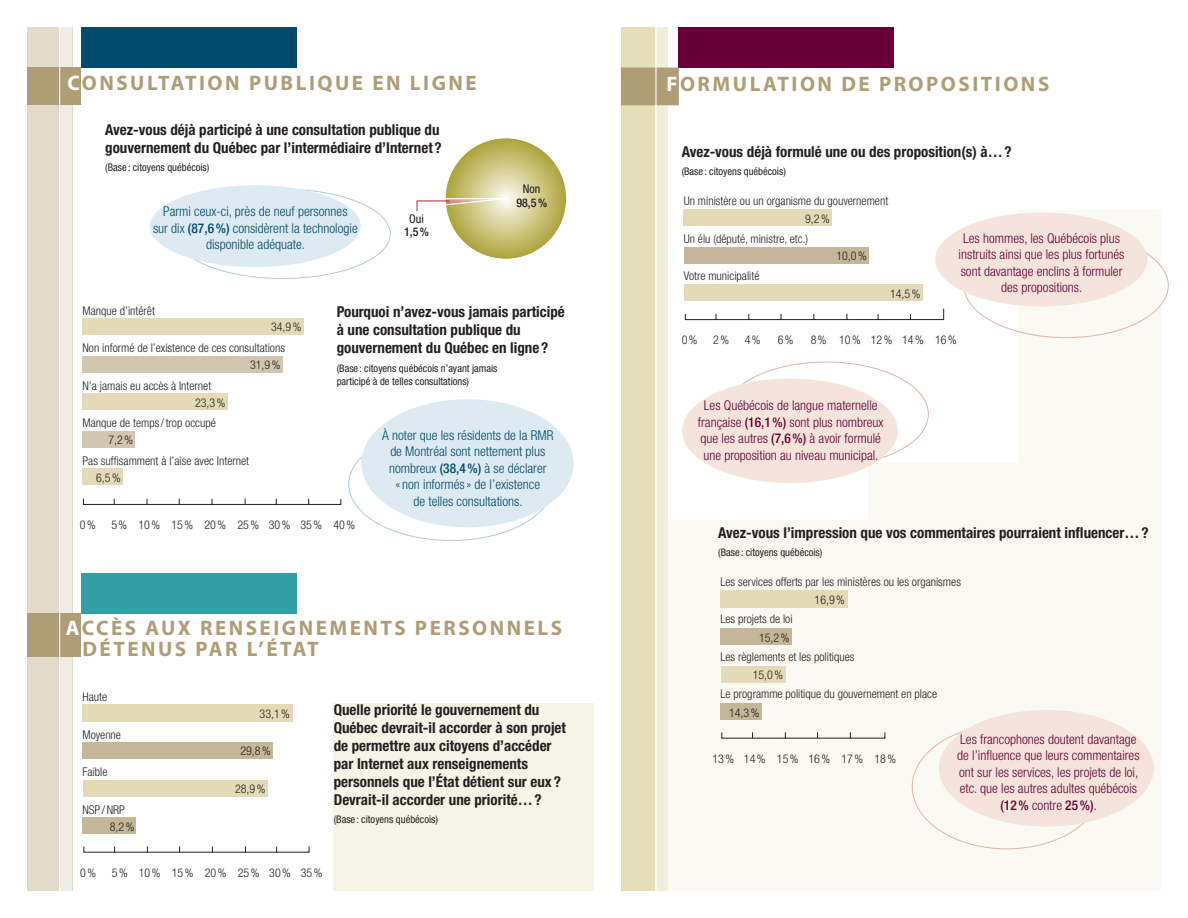
<style>
.page{position:relative;width:1188px;height:918px;background:#fff}
.page>*{position:absolute;margin:0;border:0;box-sizing:border-box;transform-origin:0 0}
.t1{font:700 21px/21px "Myriad";letter-spacing:.12em;color:#ae9d77}
.t2{font:700 condensed 15px/18px "Helvetica Neue";color:#231f20}
.t3{font:300 condensed 13.5px/16.5px "Helvetica Neue";color:#680038;text-align:center}
.t4{font:300 condensed 13.5px/16.5px "Helvetica Neue";color:#004b6c;text-align:center}
.t5{font:300 condensed 12px "Helvetica Neue";color:#231f20}
.t6{font:500 condensed 12px "Helvetica Neue";color:#231f20}
.t7{font:condensed 12px "Helvetica Neue";color:#231f20}
.t8{font:condensed 10.5px/13.5px "Helvetica Neue";color:#231f20}
.s1{color:#fff}
.s2{font-weight:500}
</style>
<div class="page">
<div style="left:27px;top:27px;width:45px;height:864px;background:#e2dbcc"></div>
<div style="left:59px;top:27px;width:13px;height:864px;background:#f0ece4"></div>
<div style="left:1019px;top:210px;width:142px;height:681px;background:#faf9f3"></div>
<div style="left:333px;top:704px;width:261px;height:187px;background:#f5f4e6"></div>
<div style="left:621px;top:520px;width:247px;height:371px;background:#faf9f3"></div>
<div style="left:868px;top:464px;width:161px;height:427px;background:#faf9f3"></div>
<div style="left:81px;top:27px;width:215px;height:41px;background:#004b6c"></div>
<div style="left:621px;top:27px;width:47px;height:864px;background:#e4dfb8"></div>
<div style="left:679px;top:27px;width:215px;height:41px;background:#680038"></div>
<div style="left:655px;top:27px;width:13px;height:864px;background:#f1eed9"></div>
<div style="left:27px;top:68px;width:54px;height:37px;background:#ae9d77"></div>
<div style="left:621px;top:68px;width:58px;height:37px;background:#ae9d77"></div>
<hr style="left:655px;top:27px;width:2px;height:864px;background:#fff">
<div style="left:150px;top:185px;width:211px;height:82px;background:#deeaf1;border-radius:50%"></div>
<div style="left:81px;top:573px;width:215px;height:40px;background:#349ea5"></div>
<div style="left:27px;top:613px;width:54px;height:44px;background:#ae9d77"></div>
<div style="left:361px;top:399px;width:213px;height:128px;background:#deeaf1;border-radius:50%"></div>
<div style="left:82px;top:817px;width:54px;height:17px;background:#c4b698"></div>
<div style="left:82px;top:704px;width:210px;height:18px;background:#e5dab7"></div>
<div style="left:83px;top:780px;width:185px;height:16px;background:#e5dab7"></div>
<div style="left:82px;top:742px;width:191px;height:17px;background:#c4b698"></div>
<hr style="left:84px;top:852px;width:225px;height:1px;background:#231f20">
<div style="left:82px;top:319px;width:222px;height:16px;background:#e5dab7"></div>
<div style="left:82px;top:356px;width:201px;height:16px;background:#d2c6b1"></div>
<div style="left:83px;top:469px;width:40px;height:16px;background:#e5dab7"></div>
<div style="left:82px;top:431px;width:52px;height:17px;background:#d2c6b1"></div>
<div style="left:83px;top:431px;width:52px;height:17px;background:#d2c6b1"></div>
<div style="left:82px;top:394px;width:146px;height:16px;background:#e5dab7"></div>
<hr style="left:83px;top:504px;width:258px;height:1px;background:#231f20">
<div style="left:684px;top:285px;width:238px;height:16px;background:#e5dab7"></div>
<div style="left:684px;top:247px;width:185px;height:16px;background:#c4b698"></div>
<div style="left:684px;top:210px;width:148px;height:16px;background:#e5dab7"></div>
<hr style="left:685px;top:319px;width:259px;height:1px;background:#231f20">
<div style="left:935px;top:213px;width:212px;height:93px;background:#f4e4dc;border-radius:50%"></div>
<div style="left:720px;top:591px;width:127px;height:17px;background:#e5dab7"></div>
<div style="left:720px;top:704px;width:42px;height:16px;background:#c4b698"></div>
<div style="left:721px;top:666px;width:64px;height:16px;background:#e5dab7"></div>
<div style="left:720px;top:629px;width:72px;height:16px;background:#c4b698"></div>
<hr style="left:722px;top:738px;width:163px;height:1px;background:#231f20">
<div style="left:939px;top:710px;width:215px;height:116px;background:#f4e4dc;border-radius:50%"></div>
<svg style="left:444px;top:137px;width:123px;height:123px"></svg>
<hr style="left:417px;top:201px;width:32px;height:1px;background:#b02a2f">
<div style="left:682px;top:379px;width:216px;height:104px;background:#f4e4dc;border-radius:50%"></div>
<hr style="left:59px;top:27px;width:1px;height:864px;background:#fff">
<h1 class="t1" style="left:67px;top:73px;width:411px"><span class="s1">C</span>ONSULTATION PUBLIQUE EN LIGNE</h1>
<p class="t2" style="left:105px;top:120px;width:338px">Avez-vous déjà participé à une consultation publique du gouvernement du Québec par l’intermédiaire d’Internet ?</p>
<p class="t8" style="left:105px;top:160px;width:106px">(Base : citoyens québécois)</p>
<p class="t4" style="left:153px;top:203px;width:206px">Parmi ceux-ci, près de neuf personnes<br>sur dix <span class="s2">(87,6 %)</span> considèrent la technologie disponible adéquate.</p>
<p class="t7" style="left:409px;top:212px;width:16px">Oui</p>
<p class="t6" style="left:404px;top:225px;width:27px">1,5 %</p>
<p class="t7" style="left:523px;top:182px;width:19px">Non</p>
<p class="t6" style="left:516px;top:195px;width:32px">98,5 %</p>
<p class="t5" style="left:82px;top:304px;width:74px">Manque d’intérêt</p>
<p class="t5" style="left:82px;top:341px;width:204px">Non informé de l’existence de ces consultations</p>
<p class="t5" style="left:82px;top:379px;width:130px">N’a jamais eu accès à Internet</p>
<p class="t5" style="left:82px;top:416px;width:135px">Manque de temps / trop occupé</p>
<p class="t5" style="left:82px;top:454px;width:168px">Pas suffisamment à l’aise avec Internet</p>
<p class="t5" style="left:271px;top:320px;width:32px">34,9 %</p>
<p class="t5" style="left:250px;top:358px;width:32px">31,9 %</p>
<p class="t5" style="left:195px;top:396px;width:32px">23,3 %</p>
<p class="t5" style="left:108px;top:433px;width:26px">7,2 %</p>
<p class="t5" style="left:96px;top:471px;width:26px">6,5 %</p>
<p class="t2" style="left:337px;top:302px;width:230px">Pourquoi n’avez-vous jamais participé à une consultation publique du gouvernement du Québec en ligne ?</p>
<p class="t8" style="left:337px;top:361px;width:162px">(Base : citoyens québécois n’ayant jamais participé à de telles consultations)</p>
<p class="t4" style="left:382px;top:427px;width:173px">À noter que les résidents de la RMR de Montréal sont nettement plus nombreux <span class="s2">(38,4 %)</span> à se déclarer<br>« non informés » de l’existence<br>de telles consultations.</p>
<p class="t5" style="left:80px;top:518px;width:17px">0 %</p>
<p class="t5" style="left:111px;top:518px;width:245px">5 % 10 % 15 % 20 % 25 % 30 % 35 % 40 %</p>
<h1 class="t1" style="left:83px;top:619px;width:481px;text-indent:-17px"><span class="s1">A</span>CCÈS AUX RENSEIGNEMENTS PERSONNELS<br>DÉTENUS PAR L’ÉTAT</h1>
<p class="t5" style="left:82px;top:690px;width:26px">Haute</p>
<p class="t5" style="left:82px;top:727px;width:40px">Moyenne</p>
<p class="t5" style="left:82px;top:765px;width:27px">Faible</p>
<p class="t5" style="left:82px;top:802px;width:44px">NSP / NRP</p>
<p class="t5" style="left:110px;top:819px;width:26px">8,2 %</p>
<p class="t5" style="left:260px;top:707px;width:32px">33,1 %</p>
<p class="t5" style="left:240px;top:744px;width:32px">29,8 %</p>
<p class="t5" style="left:235px;top:782px;width:32px">28,9 %</p>
<p class="t2" style="left:334px;top:701px;width:234px">Quelle priorité le gouvernement du Québec devrait-il accorder à son projet de permettre aux citoyens d’accéder par Internet aux renseignements personnels que l’État détient sur eux ?<br>Devrait-il accorder une priorité… ?</p>
<p class="t8" style="left:334px;top:813px;width:106px">(Base : citoyens québécois)</p>
<p class="t5" style="left:80px;top:866px;width:17px">0 %</p>
<p class="t5" style="left:112px;top:866px;width:212px">5 % 10 % 15 % 20 % 25 % 30 % 35 %</p>
<h1 class="t1" style="left:666px;top:74px;width:384px"><span class="s1">F</span>ORMULATION DE PROPOSITIONS</h1>
<p class="t2" style="left:682px;top:143px;width:332px">Avez-vous déjà formulé une ou des proposition(s) à… ?</p>
<p class="t8" style="left:682px;top:165px;width:106px">(Base : citoyens québécois)</p>
<p class="t5" style="left:684px;top:194px;width:206px">Un ministère ou un organisme du gouvernement</p>
<p class="t5" style="left:684px;top:232px;width:126px">Un élu (député, ministre, etc.)</p>
<p class="t5" style="left:684px;top:269px;width:77px">Votre municipalité</p>
<p class="t5" style="left:890px;top:286px;width:32px">14,5 %</p>
<p class="t5" style="left:805px;top:211px;width:26px">9,2 %</p>
<p class="t3" style="left:959px;top:230px;width:167px">Les hommes, les Québécois plus instruits ainsi que les plus fortunés sont davantage enclins à formuler des propositions.</p>
<p class="t5" style="left:836px;top:249px;width:32px">10,0 %</p>
<p class="t5" style="left:682px;top:333px;width:17px">0 %</p>
<p class="t5" style="left:713px;top:333px;width:17px">2 %</p>
<p class="t5" style="left:745px;top:333px;width:17px">4 %</p>
<p class="t5" style="left:778px;top:333px;width:17px">6 %</p>
<p class="t5" style="left:811px;top:333px;width:148px">8 % 10 % 12 % 14 % 16 %</p>
<p class="t3" style="left:698px;top:397px;width:187px">Les Québécois de langue maternelle française <span class="s2">(16,1 %)</span> sont plus nombreux que les autres <span class="s2">(7,6 %)</span> à avoir formulé une proposition au niveau municipal.</p>
<p class="t2" style="left:718px;top:523px;width:432px">Avez-vous l’impression que vos commentaires pourraient influencer… ?</p>
<p class="t8" style="left:718px;top:545px;width:106px">(Base : citoyens québécois)</p>
<p class="t5" style="left:720px;top:575px;width:242px">Les services offerts par les ministères ou les organismes</p>
<p class="t5" style="left:720px;top:612px;width:74px">Les projets de loi</p>
<p class="t5" style="left:720px;top:650px;width:136px">Les règlements et les politiques</p>
<p class="t5" style="left:720px;top:687px;width:218px">Le programme politique du gouvernement en place</p>
<p class="t5" style="left:815px;top:593px;width:32px">16,9 %</p>
<p class="t5" style="left:759px;top:630px;width:32px">15,2 %</p>
<p class="t5" style="left:753px;top:668px;width:32px">15,0 %</p>
<p class="t5" style="left:729px;top:706px;width:32px">14,3 %</p>
<p class="t5" style="left:712px;top:752px;width:185px">13 % 14 % 15 % 16 % 17 % 18 %</p>
<p class="t3" style="left:957px;top:730px;width:184px">Les francophones doutent davantage de l’influence que leurs commentaires ont sur les services, les projets de loi, etc. que les autres adultes québécois <span class="s2">(12 %</span> contre <span class="s2">25 %)</span>.</p>
</div>
